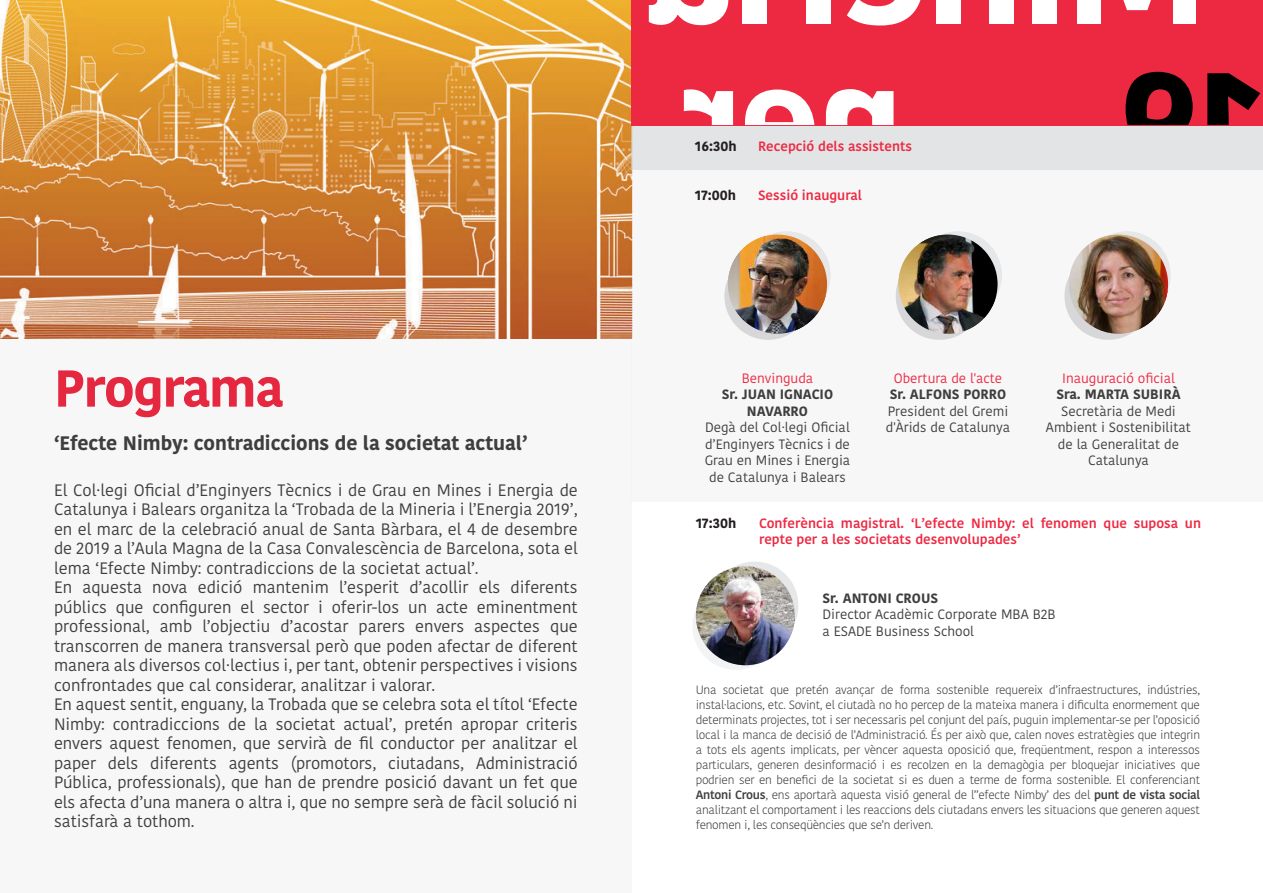
<style>
.page{position:relative;width:1263px;height:893px;background:#fff}
.page>*{position:absolute;margin:0;border:0;box-sizing:border-box;transform-origin:0 0}
.t1{font:700 51.6px "Kohinoor Bangla";letter-spacing:-.025em;color:#ed2942}
.t2{font:700 19.5px "Kohinoor Devanagari";color:#3e3e3f}
.t3{font:16.5px/19.5px "Kohinoor Devanagari";color:#3e3e3f}
.t4{font:13.5px/16.5px "Kohinoor Devanagari";color:#3e3e3f;text-align:center}
.t5{font:600 13.5px/16.5px "Kohinoor Devanagari";color:#ed2942}
.t6{font:700 13.5px/16.5px "Kohinoor Devanagari";color:#3e3e3f;text-align:center}
.t7{font:13.5px "Kohinoor Devanagari";color:#ed2942}
.t8{font:700 13.5px "Kohinoor Devanagari";color:#231f20}
.t9{font:300 12px/15px "Kohinoor Devanagari";letter-spacing:-.025em;color:#3e3e3f;text-align:justify}
.s1{font-weight:600}
</style>
<div class="page">
<div style="left:631px;top:170px;width:632px;height:331px;background:#f2f3f4"></div>
<div style="left:692px;top:583px;width:88px;height:87px;background:#f2f3f4;border-radius:50%"></div>
<div style="left:711px;top:562px;width:87px;height:87px;background:#e6e7e9;border-radius:50%"></div>
<div style="left:0;top:338px;width:632px;height:555px;background:#f2f3f4"></div>
<img style="left:0;top:0;width:632px;height:338px">
<div style="left:632px;top:125px;width:631px;height:45px;background:#e3e4e5"></div>
<div style="left:632px;top:0;width:631px;height:125px;background:#ed2942"></div>
<div style="left:1077px;top:0;width:24px;height:24px;background:#fff"></div>
<div style="left:1173px;top:0;width:23px;height:24px;background:#fff"></div>
<svg style="left:1123px;top:0;width:28px;height:10px"></svg>
<div style="left:1032px;top:0;width:24px;height:24px;background:#fff"></div>
<div style="left:936px;top:0;width:25px;height:24px;background:#fff"></div>
<div style="left:989px;top:0;width:24px;height:24px;background:#fff"></div>
<svg style="left:847px;top:0;width:74px;height:26px"></svg>
<div style="left:806px;top:0;width:25px;height:24px;background:#fff"></div>
<div style="left:742px;top:0;width:24px;height:24px;background:#fff"></div>
<svg style="left:649px;top:0;width:79px;height:25px"></svg>
<svg style="left:826px;top:89px;width:67px;height:36px"></svg>
<svg style="left:745px;top:90px;width:69px;height:35px"></svg>
<svg style="left:684px;top:89px;width:49px;height:36px"></svg>
<svg style="left:1207px;top:73px;width:53px;height:52px"></svg>
<svg style="left:1125px;top:72px;width:68px;height:53px"></svg>
<img style="left:696px;top:566px;width:99px;height:99px;border-radius:50px">
<div style="left:1064px;top:252px;width:88px;height:88px;background:#d1d2d4;border-radius:50%"></div>
<svg style="left:1083px;top:231px;width:87px;height:88px"></svg>
<img style="left:1069px;top:235px;width:99px;height:99px;border-radius:50px">
<div style="left:896px;top:252px;width:87px;height:88px;background:#d1d2d4;border-radius:50%"></div>
<svg style="left:914px;top:231px;width:88px;height:88px"></svg>
<img style="left:898px;top:235px;width:99px;height:99px;border-radius:50px">
<div style="left:724px;top:252px;width:88px;height:88px;background:#d1d2d4;border-radius:50%"></div>
<div style="left:743px;top:231px;width:87px;height:88px;background:#e6e7e9;border-radius:50%"></div>
<img style="left:728px;top:235px;width:99px;height:99px;border-radius:50px">
<h1 class="t1" style="left:54px;top:343px;width:231px">Programa</h1>
<p class="t2" style="left:54px;top:426px;width:475px">‘Efecte Nimby: contradiccions de la societat actual’</p>
<p class="t3" style="left:54px;top:480px;width:525px">El Col·legi Oficial d’Enginyers Tècnics i de Grau en Mines i Energia de Catalunya i Balears organitza la ‘Trobada de la Mineria i l’Energia 2019’, en el marc de la celebració anual de Santa Bàrbara, el 4 de desembre de 2019 a l’Aula Magna de la Casa Convalescència de Barcelona, sota el lema ‘Efecte Nimby: contradiccions de la societat actual’.<br>En aquesta nova edició mantenim l’esperit d’acollir els diferents públics que configuren el sector i oferir-los un acte eminentment professional, amb l’objectiu d’acostar parers envers aspectes que transcorren de manera transversal però que poden afectar de diferent manera als diversos col·lectius i, per tant, obtenir perspectives i visions confrontades que cal considerar, analitzar i valorar.<br>En aquest sentit, enguany, la Trobada que se celebra sota el títol ‘Efecte Nimby: contradiccions de la societat actual’, pretén apropar criteris envers aquest fenomen, que servirà de fil conductor per analitzar el paper dels diferents agents (promotors, ciutadans, Administració Pública, professionals), que han de prendre posició davant un fet que els afecta d’una manera o altra i, que no sempre serà de fàcil solució ni satisfarà a tothom.</p>
<p class="t8" style="left:695px;top:134px;width:43px">16:30h</p>
<p class="t8" style="left:695px;top:183px;width:43px">17:00h</p>
<p class="t5" style="left:758px;top:138px;width:155px">Recepció dels assistents</p>
<p class="t5" style="left:758px;top:187px;width:105px">Sessió inaugural</p>
<p class="t7" style="left:742px;top:370px;width:73px">Benvinguda</p>
<p class="t6" style="left:722px;top:386px;width:113px">Sr. JUAN IGNACIO<br>NAVARRO</p>
<p class="t4" style="left:705px;top:419px;width:147px">Degà del Col·legi Oficial d’Enginyers Tècnics i de<br>Grau en Mines i Energia de Catalunya i Balears</p>
<p class="t7" style="left:894px;top:370px;width:110px">Obertura de l'acte</p>
<p class="t6" style="left:890px;top:386px;width:118px">Sr. ALFONS PORRO</p>
<p class="t4" style="left:886px;top:403px;width:126px;text-align:left">President del Gremi d'Àrids de Catalunya</p>
<p class="t7" style="left:1062px;top:370px;width:114px">Inauguració oficial</p>
<p class="t6" style="left:1056px;top:386px;width:126px">Sra. MARTA SUBIRÀ</p>
<p class="t4" style="left:1046px;top:403px;width:147px">Secretària de Medi<br>Ambient i Sostenibilitat de la Generalitat de<br>Catalunya</p>
<p class="t8" style="left:696px;top:511px;width:42px">17:30h</p>
<p class="t5" style="left:759px;top:515px;width:444px">Conferència magistral. ‘L’efecte Nimby: el fenomen que suposa un repte per a les societats desenvolupades’</p>
<p class="t6" style="left:822px;top:589px;width:117px">Sr. ANTONI CROUS</p>
<p class="t4" style="left:822px;top:606px;width:235px;text-align:left">Director Acadèmic Corporate MBA B2B a ESADE Business School</p>
<p class="t9" style="left:696px;top:682px;width:506px">Una societat que pretén avançar de forma sostenible requereix d’infraestructures, indústries, instal·lacions, etc. Sovint, el ciutadà no ho percep de la mateixa manera i dificulta enormement que determinats projectes, tot i ser necessaris pel conjunt del país, puguin implementar-se per l’oposició local i la manca de decisió de l’Administració. És per això que, calen noves estratègies que integrin a tots els agents implicats, per vèncer aquesta oposició que, freqüentment, respon a interessos particulars, generen desinformació i es recolzen en la demagògia per bloquejar iniciatives que podrien ser en benefici de la societat si es duen a terme de forma sostenible. El conferenciant <span class="s1">Antoni Crous</span>, ens aportarà aquesta visió general de l’’efecte Nimby’ des del <span class="s1">punt de vista social </span>analitzant el comportament i les reaccions dels ciutadans envers les situacions que generen aquest fenomen i, les conseqüències que se’n deriven.</p>
</div>
